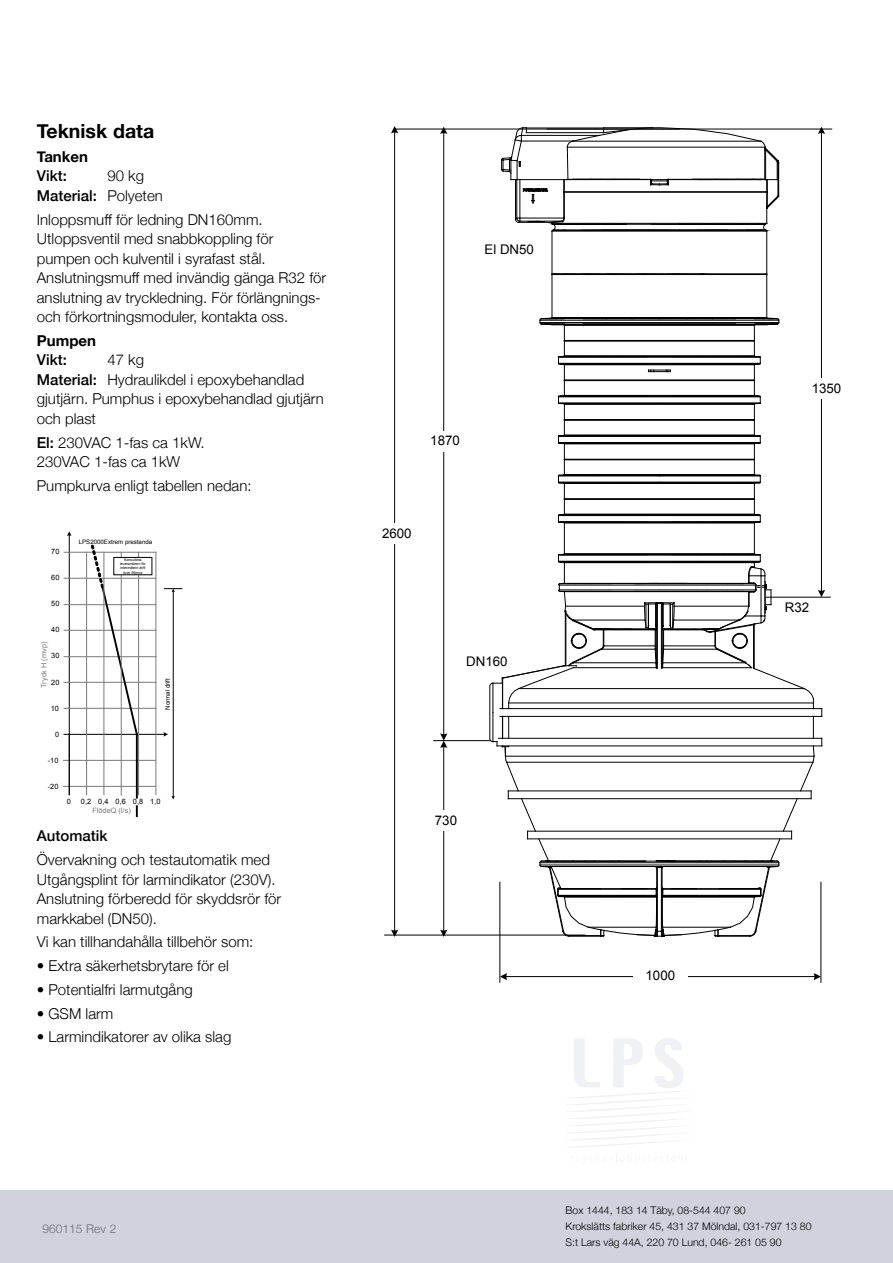
<style>
.page{position:relative;width:893px;height:1263px;background:#fff}
.page>*{position:absolute;margin:0;border:0;box-sizing:border-box;transform-origin:0 0}
.t1{font:700 19.5px "Helvetica Neue";color:#000}
.t2{font:300 15px/19.5px "Helvetica Neue";color:#000}
.t3{font:500 15px "Helvetica Neue";color:#000}
.t4{font:700 15px "Helvetica Neue";color:#000}
.t5{font:13.35px "Arial";color:#000}
.t6{font:300 12px "Helvetica Neue";color:#6d6e71}
.t7{font:300 10.5px/16.2px "Helvetica Neue";color:#000}
.t8{font:7.35px "Arial";color:#000}
.t9{font:7.35px "Arial";color:#797979}
.t10{font:6.15px "Arial";color:#000}
.t11{font:3.75px/4.3px "Arial";color:#000;text-align:center}
.s1{font-weight:500}
</style>
<div class="page">
<div style="left:0;top:1191px;width:893px;height:72px;background:#d0d2dc"></div>
<hr style="left:173px;top:591px;width:1px;height:206px;background:#000">
<svg style="left:64px;top:531px;width:118px;height:206px"></svg>
<hr style="left:64px;top:786px;width:91px;height:1px;background:#797979">
<hr style="left:64px;top:760px;width:91px;height:1px;background:#797979">
<hr style="left:86px;top:552px;width:1px;height:243px;background:#797979">
<hr style="left:104px;top:552px;width:1px;height:242px;background:#797979">
<hr style="left:121px;top:552px;width:1px;height:243px;background:#797979">
<hr style="left:138px;top:552px;width:1px;height:243px;background:#797979">
<hr style="left:156px;top:552px;width:1px;height:242px;background:#797979">
<hr style="left:69px;top:734px;width:1px;height:61px;background:#000">
<hr style="left:136px;top:734px;width:2px;height:64px;background:#000">
<div style="left:114px;top:557px;width:38px;height:18px;background:#fff"></div>
<div style="left:114px;top:557px;width:38px;height:18px;border:1px solid #000"></div>
<svg style="left:136px;top:806px;width:2px;height:11px"></svg>
<hr style="left:443px;top:132px;width:1px;height:603px;background:#000">
<svg style="left:440px;top:127px;width:7px;height:7px"></svg>
<div style="left:399px;top:431px;width:92px;height:21px;background:#fff"></div>
<hr style="left:394px;top:132px;width:1px;height:799px;background:#000">
<svg style="left:391px;top:930px;width:7px;height:7px"></svg>
<svg style="left:391px;top:126px;width:7px;height:7px"></svg>
<div style="left:357px;top:523px;width:86px;height:21px;background:#fff"></div>
<hr style="left:385px;top:935px;width:200px;height:1px;background:#000">
<hr style="left:395px;top:129px;width:284px;height:1px;background:#000">
<hr style="left:443px;top:746px;width:1px;height:185px;background:#000">
<svg style="left:440px;top:930px;width:7px;height:7px"></svg>
<svg style="left:440px;top:733px;width:7px;height:15px"></svg>
<div style="left:400px;top:810px;width:92px;height:21px;background:#fff"></div>
<hr style="left:434px;top:740px;width:56px;height:1px;background:#000">
<hr style="left:821px;top:132px;width:1px;height:460px;background:#000">
<svg style="left:818px;top:127px;width:7px;height:7px"></svg>
<hr style="left:547px;top:129px;width:285px;height:1px;background:#000">
<hr style="left:766px;top:597px;width:64px;height:1px;background:#000">
<div style="left:780px;top:378px;width:85px;height:21px;background:#fff"></div>
<hr style="left:500px;top:882px;width:1px;height:100px;background:#000">
<hr style="left:821px;top:882px;width:1px;height:100px;background:#000">
<hr style="left:505px;top:976px;width:310px;height:1px;background:#000">
<svg style="left:500px;top:973px;width:7px;height:7px"></svg>
<svg style="left:814px;top:973px;width:7px;height:7px"></svg>
<div style="left:633px;top:965px;width:55px;height:21px;background:#fff"></div>
<hr style="left:554px;top:274px;width:212px;height:1px;background:#000">
<hr style="left:552px;top:231px;width:1px;height:43px;background:#000">
<hr style="left:766px;top:231px;width:1px;height:43px;background:#000">
<hr style="left:766px;top:275px;width:1px;height:42px;background:#000">
<hr style="left:552px;top:275px;width:1px;height:42px;background:#000">
<svg style="left:552px;top:273px;width:178px;height:2px"></svg>
<hr style="left:754px;top:523px;width:1px;height:31px;background:#000">
<hr style="left:564px;top:523px;width:1px;height:31px;background:#000">
<svg style="left:501px;top:127px;width:278px;height:105px"></svg>
<svg style="left:539px;top:317px;width:241px;height:207px"></svg>
<svg style="left:489px;top:553px;width:336px;height:384px"></svg>
<svg style="left:569px;top:1038px;width:114px;height:124px"></svg>
<h1 class="t1" style="left:37px;top:116px;width:119px">Teknisk data</h1>
<p class="t4" style="left:37px;top:145px;width:53px">Tanken</p>
<p class="t3" style="left:37px;top:164px;width:32px">Vikt:</p>
<p class="t2" style="left:37px;top:165px;width:128px;text-indent:71px">90 kg<br><span class="s1">Material:</span> Polyeten</p>
<p class="t2" style="left:37px;top:208px;width:291px">Inloppsmuff för ledning DN160mm.<br>Utloppsventil med snabbkoppling för pumpen och kulventil i syrafast stål.<br>Anslutningsmuff med invändig gänga R32 för anslutning av tryckledning. För förlängnings&shy;och förkortningsmoduler, kontakta oss.</p>
<p class="t4" style="left:37px;top:329px;width:61px">Pumpen</p>
<p class="t3" style="left:37px;top:348px;width:32px">Vikt:</p>
<p class="t2" style="left:37px;top:349px;width:288px;text-indent:71px">47 kg<br><span class="s1">Material:</span> Hydraulikdel i epoxybehandlad gjutjärn. Pumphus i epoxybehandlad gjutjärn och plast</p>
<p class="t2" style="left:37px;top:431px;width:169px"><span class="s1">El:</span> 230VAC 1-fas ca 1kW.<br>230VAC 1-fas ca 1kW</p>
<p class="t2" style="left:37px;top:475px;width:216px">Pumpkurva enligt tabellen nedan:</p>
<p class="t8" style="left:51px;top:547px;width:10px">70</p>
<p class="t8" style="left:51px;top:573px;width:10px">60</p>
<p class="t8" style="left:51px;top:599px;width:10px">50</p>
<p class="t8" style="left:51px;top:625px;width:10px">40</p>
<p class="t9" style="left:39px;top:688px;width:48px;rotate:-90deg">Tryck H (mvp)</p>
<p class="t8" style="left:51px;top:651px;width:10px">30</p>
<p class="t8" style="left:51px;top:677px;width:10px">20</p>
<p class="t8" style="left:51px;top:703px;width:10px">10</p>
<p class="t8" style="left:55px;top:729px;width:6px">0</p>
<p class="t8" style="left:48px;top:755px;width:12px">-10</p>
<p class="t8" style="left:48px;top:781px;width:12px">-20</p>
<p class="t8" style="left:67px;top:797px;width:6px">0</p>
<p class="t10" style="left:79px;top:537px;width:75px">LPS2000Extrem prestanda</p>
<p class="t11" style="left:120px;top:557px;width:27px">Konsultera leverantören för intermittent drift över 56mvp</p>
<p class="t10" style="left:164px;top:710px;width:33px;rotate:-90deg">Normal drift</p>
<p class="t8" style="left:81px;top:797px;width:81px">0,2 0,4 0,6 0,8 1,0</p>
<p class="t9" style="left:92px;top:805px;width:40px">FlödeQ (l/s)</p>
<p class="t3" style="left:37px;top:824px;width:72px">Automatik</p>
<p class="t2" style="left:37px;top:849px;width:246px">Övervakning och testautomatik med Utgångsplint för larmindikator (230V).<br>Anslutning förberedd för skyddsrör för markkabel (DN50).</p>
<p class="t2" style="left:37px;top:931px;width:218px">Vi kan tillhandahålla tillbehör som:</p>
<p class="t2" style="left:37px;top:955px;width:193px">• Extra säkerhetsbrytare för el</p>
<p class="t2" style="left:37px;top:979px;width:157px">• Potentialfri larmutgång</p>
<p class="t2" style="left:37px;top:1002px;width:78px">• GSM larm</p>
<p class="t2" style="left:37px;top:1026px;width:196px">• Larmindikatorer av olika slag</p>
<p class="t5" style="left:484px;top:240px;width:51px">El DN50</p>
<p class="t5" style="left:430px;top:432px;width:31px">1870</p>
<p class="t5" style="left:382px;top:524px;width:31px">2600</p>
<p class="t5" style="left:466px;top:653px;width:43px">DN160</p>
<p class="t5" style="left:435px;top:811px;width:24px">730</p>
<p class="t5" style="left:812px;top:379px;width:31px">1350</p>
<p class="t5" style="left:785px;top:599px;width:26px">R32</p>
<p class="t5" style="left:646px;top:966px;width:31px">1000</p>
<p class="t6" style="left:43px;top:1219px;width:75px">960115 Rev 2</p>
<p class="t7" style="left:566px;top:1201px;width:247px">Box 1444, 183 14 Täby, 08-544 407 90<br>Krokslätts fabriker 45, 431 37 Mölndal, 031-797 13 80<br>S:t Lars väg 44A, 220 70 Lund, 046- 261 05 90</p>
</div>
